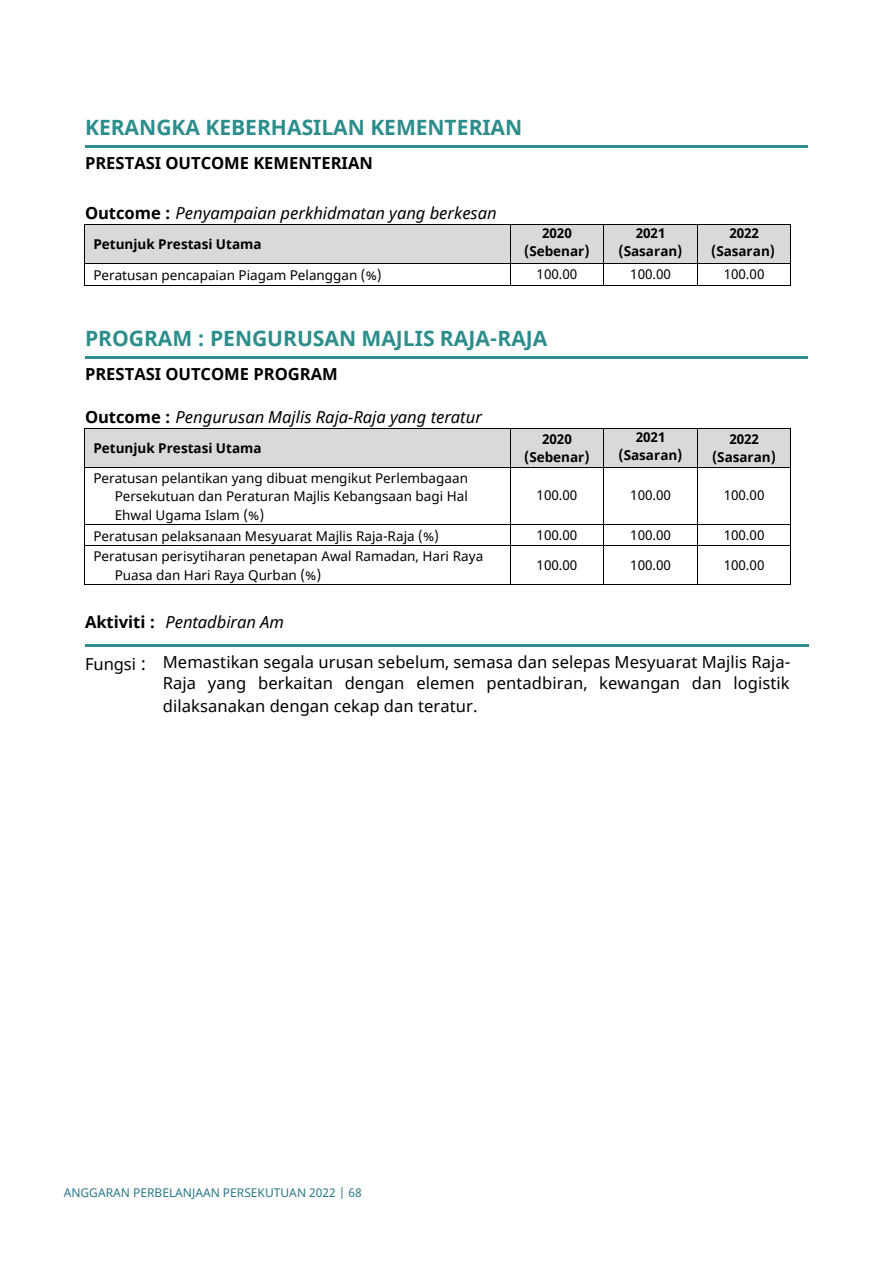
<style>
.page{position:relative;width:894px;height:1264px;background:#fff}
.page>*{position:absolute;margin:0;border:0;box-sizing:border-box;transform-origin:0 0}
.t1{font:700 21px "Noto Sans";color:#2c8e8c}
.t2{font:16.5px/21.9px "Noto Sans";letter-spacing:.005em;color:#000;text-align:justify}
.t3{font:italic 16.5px "Noto Sans";letter-spacing:-.005em;color:#000}
.t4{font:700 16.5px "Noto Sans";letter-spacing:-.005em;color:#000}
.t5{font:13.5px/18.3px "Noto Sans";color:#000;text-align:justify}
.t6{font:700 13.5px "Noto Sans";letter-spacing:-.005em;color:#000}
.t7{font:12px "Noto Sans";color:#297887}
.s1{font-weight:700;font-style:normal}
.s2{font-size:18px}
</style>
<div class="page">
<hr style="left:85px;top:145px;width:722px;height:2px;background:#2c8e8c">
<div style="left:85px;top:225px;width:425px;height:38px;background:#d9d9d9"></div>
<div style="left:510px;top:225px;width:93px;height:38px;background:#d9d9d9"></div>
<div style="left:604px;top:225px;width:93px;height:38px;background:#d9d9d9"></div>
<div style="left:697px;top:225px;width:93px;height:38px;background:#d9d9d9"></div>
<hr style="left:85px;top:224px;width:424px;height:1px;background:#000">
<hr style="left:510px;top:224px;width:93px;height:1px;background:#000">
<hr style="left:604px;top:224px;width:93px;height:1px;background:#000">
<hr style="left:697px;top:224px;width:93px;height:1px;background:#000">
<hr style="left:84px;top:225px;width:1px;height:38px;background:#000">
<hr style="left:509px;top:225px;width:1px;height:38px;background:#000">
<hr style="left:603px;top:225px;width:1px;height:38px;background:#000">
<hr style="left:697px;top:225px;width:1px;height:38px;background:#000">
<hr style="left:790px;top:225px;width:1px;height:38px;background:#000">
<hr style="left:85px;top:263px;width:424px;height:1px;background:#000">
<hr style="left:510px;top:263px;width:93px;height:1px;background:#000">
<hr style="left:604px;top:263px;width:93px;height:1px;background:#000">
<hr style="left:697px;top:263px;width:93px;height:1px;background:#000">
<svg style="left:84px;top:263px;width:1px;height:23px"></svg>
<hr style="left:85px;top:285px;width:424px;height:1px;background:#000">
<hr style="left:510px;top:285px;width:93px;height:1px;background:#000">
<svg style="left:603px;top:263px;width:1px;height:23px"></svg>
<hr style="left:604px;top:285px;width:93px;height:1px;background:#000">
<svg style="left:697px;top:264px;width:1px;height:21px"></svg>
<hr style="left:697px;top:285px;width:93px;height:1px;background:#000">
<svg style="left:790px;top:263px;width:1px;height:23px"></svg>
<hr style="left:85px;top:356px;width:722px;height:2px;background:#2c8e8c">
<div style="left:85px;top:428px;width:425px;height:39px;background:#d9d9d9"></div>
<div style="left:510px;top:428px;width:93px;height:39px;background:#d9d9d9"></div>
<div style="left:604px;top:428px;width:93px;height:39px;background:#d9d9d9"></div>
<div style="left:697px;top:428px;width:93px;height:39px;background:#d9d9d9"></div>
<hr style="left:85px;top:428px;width:424px;height:1px;background:#000">
<hr style="left:510px;top:428px;width:93px;height:1px;background:#000">
<hr style="left:604px;top:428px;width:93px;height:1px;background:#000">
<hr style="left:697px;top:428px;width:93px;height:1px;background:#000">
<hr style="left:84px;top:428px;width:1px;height:39px;background:#000">
<hr style="left:509px;top:428px;width:1px;height:39px;background:#000">
<hr style="left:603px;top:428px;width:1px;height:39px;background:#000">
<hr style="left:697px;top:428px;width:1px;height:39px;background:#000">
<hr style="left:790px;top:428px;width:1px;height:39px;background:#000">
<hr style="left:85px;top:467px;width:424px;height:1px;background:#000">
<hr style="left:510px;top:467px;width:93px;height:1px;background:#000">
<hr style="left:604px;top:467px;width:93px;height:1px;background:#000">
<hr style="left:697px;top:467px;width:93px;height:1px;background:#000">
<hr style="left:84px;top:467px;width:1px;height:56px;background:#000">
<hr style="left:509px;top:467px;width:1px;height:56px;background:#000">
<hr style="left:603px;top:467px;width:1px;height:56px;background:#000">
<hr style="left:697px;top:467px;width:1px;height:56px;background:#000">
<hr style="left:790px;top:467px;width:1px;height:56px;background:#000">
<hr style="left:85px;top:523px;width:424px;height:1px;background:#000">
<hr style="left:510px;top:523px;width:93px;height:1px;background:#000">
<hr style="left:604px;top:523px;width:93px;height:1px;background:#000">
<hr style="left:697px;top:523px;width:93px;height:1px;background:#000">
<svg style="left:84px;top:523px;width:1px;height:23px"></svg>
<hr style="left:85px;top:545px;width:424px;height:1px;background:#000">
<hr style="left:510px;top:545px;width:93px;height:1px;background:#000">
<svg style="left:603px;top:523px;width:1px;height:23px"></svg>
<hr style="left:604px;top:545px;width:93px;height:1px;background:#000">
<svg style="left:697px;top:524px;width:1px;height:21px"></svg>
<hr style="left:697px;top:545px;width:93px;height:1px;background:#000">
<svg style="left:790px;top:523px;width:1px;height:23px"></svg>
<hr style="left:84px;top:546px;width:1px;height:38px;background:#000">
<hr style="left:85px;top:584px;width:424px;height:1px;background:#000">
<hr style="left:509px;top:546px;width:1px;height:38px;background:#000">
<hr style="left:510px;top:584px;width:93px;height:1px;background:#000">
<hr style="left:603px;top:546px;width:1px;height:38px;background:#000">
<hr style="left:604px;top:584px;width:93px;height:1px;background:#000">
<hr style="left:697px;top:546px;width:1px;height:38px;background:#000">
<hr style="left:697px;top:584px;width:93px;height:1px;background:#000">
<hr style="left:790px;top:546px;width:1px;height:38px;background:#000">
<hr style="left:85px;top:644px;width:723px;height:2px;background:#2c8e8c">
<h1 class="t1" style="left:85px;top:113px;width:439px">KERANGKA KEBERHASILAN KEMENTERIAN</h1>
<h1 class="t4" style="left:85px;top:151px;width:289px">PRESTASI OUTCOME KEMENTERIAN</h1>
<p class="t3" style="left:85px;top:202px;width:413px"><span class="s1">Outcome :</span> Penyampaian perkhidmatan yang berkesan</p>
<p class="t6" style="left:93px;top:235px;width:170px">Petunjuk Prestasi Utama</p>
<p class="t6" style="left:542px;top:224px;width:31px">2020</p>
<p class="t6" style="left:524px;top:242px;width:67px">(Sebenar)</p>
<p class="t6" style="left:635px;top:224px;width:31px">2021</p>
<p class="t6" style="left:618px;top:242px;width:65px">(Sasaran)</p>
<p class="t6" style="left:729px;top:224px;width:31px">2022</p>
<p class="t6" style="left:711px;top:242px;width:65px">(Sasaran)</p>
<p class="t5" style="left:93px;top:266px;width:290px">Peratusan pencapaian Piagam Pelanggan (%)</p>
<p class="t5" style="left:536px;top:266px;width:42px">100.00</p>
<p class="t5" style="left:630px;top:266px;width:42px">100.00</p>
<p class="t5" style="left:723px;top:266px;width:42px">100.00</p>
<h1 class="t1" style="left:85px;top:324px;width:464px">PROGRAM : PENGURUSAN MAJLIS RAJA-RAJA</h1>
<p class="t4" style="left:85px;top:362px;width:254px">PRESTASI OUTCOME PROGRAM</p>
<h2 class="t3" style="left:85px;top:405px;width:398px"><span class="s1">Outcome :</span> Pengurusan Majlis Raja-Raja yang teratur</h2>
<p class="t6" style="left:93px;top:438px;width:170px">Petunjuk Prestasi Utama</p>
<p class="t6" style="left:542px;top:429px;width:31px">2020</p>
<p class="t6" style="left:524px;top:447px;width:67px">(Sebenar)</p>
<p class="t6" style="left:635px;top:427px;width:31px">2021</p>
<p class="t6" style="left:618px;top:445px;width:65px">(Sasaran)</p>
<p class="t6" style="left:729px;top:429px;width:31px">2022</p>
<p class="t6" style="left:712px;top:447px;width:65px">(Sasaran)</p>
<p class="t5" style="left:115px;top:469px;width:355px;text-indent:-21px">Peratusan pelantikan yang dibuat mengikut Perlembagaan Persekutuan dan Peraturan Majlis Kebangsaan bagi Hal Ehwal Ugama Islam (%)</p>
<p class="t5" style="left:536px;top:486px;width:42px">100.00</p>
<p class="t5" style="left:630px;top:486px;width:42px">100.00</p>
<p class="t5" style="left:723px;top:486px;width:42px">100.00</p>
<p class="t5" style="left:93px;top:527px;width:347px">Peratusan pelaksanaan Mesyuarat Majlis Raja-Raja (%)</p>
<p class="t5" style="left:536px;top:526px;width:42px">100.00</p>
<p class="t5" style="left:630px;top:526px;width:42px">100.00</p>
<p class="t5" style="left:723px;top:526px;width:42px">100.00</p>
<p class="t5" style="left:115px;top:547px;width:370px;text-indent:-21px">Peratusan perisytiharan penetapan Awal Ramadan, Hari Raya<br>Puasa dan Hari Raya Qurban (%)</p>
<p class="t5" style="left:536px;top:556px;width:42px">100.00</p>
<p class="t5" style="left:630px;top:556px;width:42px">100.00</p>
<p class="t5" style="left:723px;top:556px;width:42px">100.00</p>
<h1 class="t3" style="left:85px;top:610px;width:200px"><span class="s1">Aktiviti :</span> Pentadbiran Am</h1>
<p class="t2" style="left:163px;top:651px;width:629px;text-indent:-78px">Fungsi <span class="s2">:</span> Memastikan segala urusan sebelum, semasa dan selepas Mesyuarat Majlis Raja-Raja yang berkaitan dengan elemen pentadbiran, kewangan dan logistik dilaksanakan dengan cekap dan teratur.</p>
<p class="t7" style="left:64px;top:1184px;width:299px">ANGGARAN PERBELANJAAN PERSEKUTUAN 2022 | 68</p>
</div>
